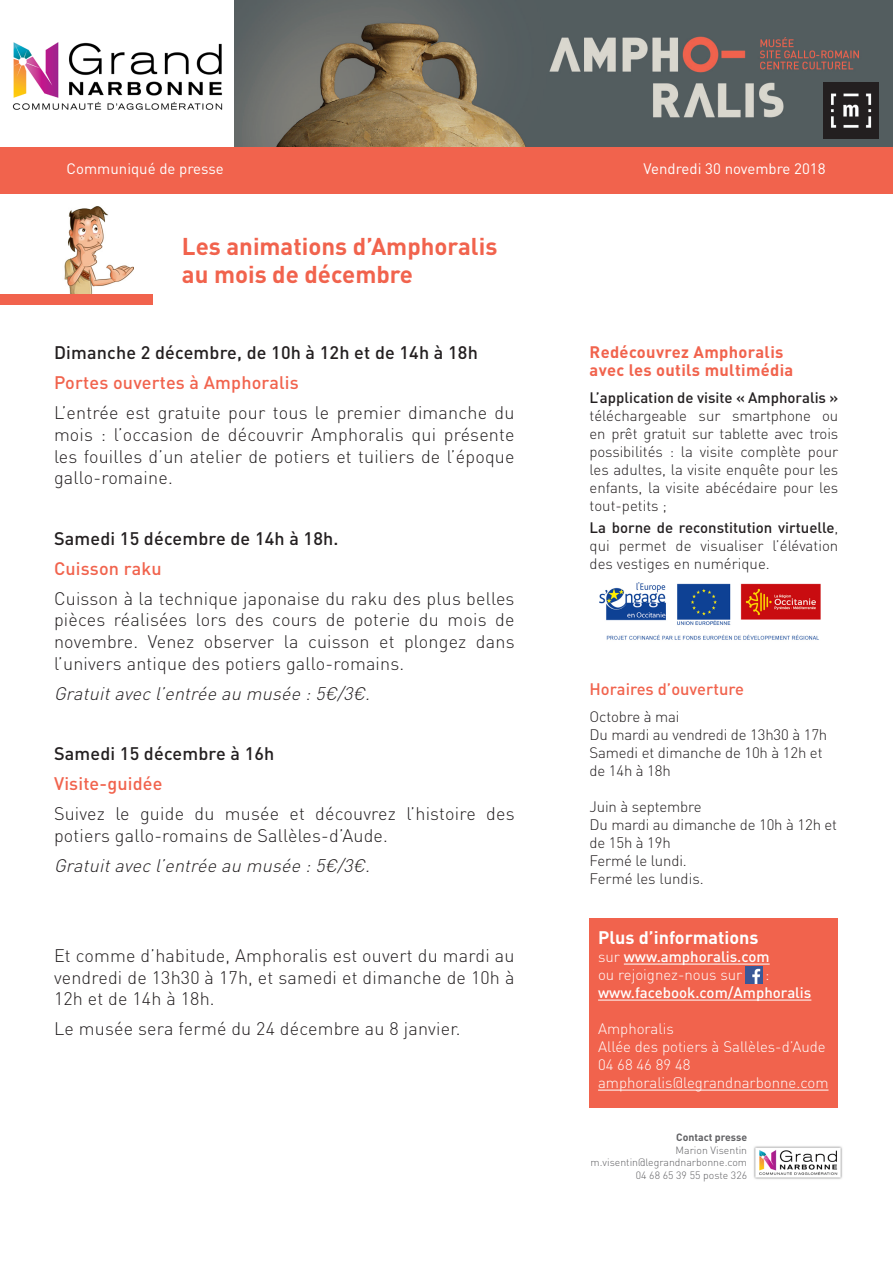
<style>
.page{position:relative;width:893px;height:1263px;background:#fff}
.page>*{position:absolute;margin:0;border:0;box-sizing:border-box;transform-origin:0 0}
.t1{font:700 24px "DIN Pro";color:#f1634d}
.t2{font:300 18px/21.6px "DIN Pro";letter-spacing:.01em;color:#231f20;text-align:justify}
.t3{font:500 18px "DIN Pro";letter-spacing:.01em;color:#231f20}
.t4{font:italic 300 18px "DIN Pro";color:#231f20}
.t5{font:500 18px "DIN Pro";letter-spacing:.01em;color:#f1634d}
.t6{font:700 18px "DIN Pro";color:#fff}
.t7{font:700 16.5px "DIN Pro";letter-spacing:.02em;color:#f1634d}
.t8{font:500 16.5px "DIN Pro";color:#f1634d}
.t9{font:300 15px/18px "DIN Pro";letter-spacing:-.01em;color:#231f20;text-align:justify}
.t10{font:300 15px "DIN Pro";color:#fff}
.t11{font:500 15px "DIN Pro";color:#fff}
.t12{font:15px "DIN Pro";color:#fff}
.t13{font:300 10.5px "DIN Pro";color:#616164}
.t14{font:700 10.5px "DIN Pro";color:#616164}
.s1{font-weight:500}
.s2{font-weight:300}
</style>
<div class="page">
<img style="left:234px;top:0;width:659px;height:147px">
<img style="left:823px;top:83px;width:56px;height:55px">
<img style="left:12px;top:42px;width:211px;height:68px">
<div style="left:0;top:147px;width:893px;height:47px;background:#f1634d"></div>
<img style="left:754px;top:1146px;width:88px;height:33px">
<div style="left:590px;top:918px;width:248px;height:189px;background:#f1634d"></div>
<hr style="left:624px;top:964px;width:146px;height:1px;background:#fff">
<hr style="left:598px;top:1000px;width:213px;height:1px;background:#fff">
<hr style="left:598px;top:1090px;width:230px;height:1px;background:#fff">
<img style="left:745px;top:966px;width:17px;height:17px">
<img style="left:64px;top:206px;width:70px;height:88px">
<div style="left:0;top:294px;width:152px;height:11px;background:#f1634d"></div>
<img style="left:599px;top:583px;width:222px;height:57px">
<p class="t12" style="left:67px;top:158px;width:159px">Communiqué de presse</p>
<p class="t12" style="left:644px;top:158px;width:183px">Vendredi 30 novembre 2018</p>
<p class="t1" style="left:182px;top:230px;width:317px">Les animations d’Amphoralis</p>
<p class="t1" style="left:182px;top:258px;width:233px">au mois de décembre</p>
<p class="t3" style="left:54px;top:340px;width:425px">Dimanche 2 décembre, de 10h à 12h et de 14h à 18h</p>
<p class="t5" style="left:54px;top:371px;width:246px">Portes ouvertes à Amphoralis</p>
<p class="t2" style="left:54px;top:401px;width:462px">L’entrée est gratuite pour tous le premier dimanche du mois : l’occasion de découvrir Amphoralis qui présente les fouilles d’un atelier de potiers et tuiliers de l’époque gallo-romaine.</p>
<p class="t3" style="left:54px;top:526px;width:286px">Samedi 15 décembre de 14h à 18h.</p>
<p class="t5" style="left:54px;top:556px;width:109px">Cuisson raku</p>
<p class="t2" style="left:54px;top:587px;width:462px">Cuisson à la technique japonaise du raku des plus belles pièces réalisées lors des cours de poterie du mois de novembre. Venez observer la cuisson et plongez dans l’univers antique des potiers gallo-romains.</p>
<p class="t4" style="left:54px;top:681px;width:322px">Gratuitavec l’entrée au musée :5€/3€.</p>
<p class="t3" style="left:54px;top:741px;width:222px">Samedi 15 décembre à 16h</p>
<p class="t5" style="left:54px;top:771px;width:110px">Visite-guidée</p>
<p class="t2" style="left:54px;top:802px;width:462px">Suivez le guide du musée et découvrez l’histoire des potiers gallo-romains de Sallèles-d’Aude.</p>
<p class="t4" style="left:54px;top:853px;width:322px">Gratuitavec l’entrée au musée :5€/3€.</p>
<p class="t2" style="left:54px;top:944px;width:462px">Et comme d’habitude, Amphoralis est ouvert du mardi au vendredi de 13h30 à 17h, et samedi et dimanche de 10h à 12h et de 14h à 18h.</p>
<p class="t2" style="left:54px;top:1017px;width:408px">Le musée sera fermé du 24 décembre au 8 janvier.</p>
<p class="t7" style="left:590px;top:341px;width:195px">Redécouvrez Amphoralis</p>
<p class="t7" style="left:590px;top:359px;width:205px">avec les outils multimédia</p>
<p class="t9" style="left:590px;top:388px;width:250px"><span class="s1">L’application de visite « Amphoralis » </span>téléchargeable sur smartphone ou en prêt gratuit sur tablette avec trois possibilités : la visite complète pour les adultes, la visite enquête pour les enfants, la visite abécédaire pour les tout-petits ;</p>
<p class="t9" style="left:590px;top:518px;width:250px"><span class="s1">La borne de reconstitution virtuelle</span>, qui permet de visualiser l’élévation des vestiges en numérique.</p>
<p class="t8" style="left:590px;top:678px;width:156px">Horaires d’ouverture</p>
<p class="t9" style="left:590px;top:707px;width:91px">Octobre à mai</p>
<p class="t9" style="left:590px;top:725px;width:239px">Du mardi au vendredi de 13h30 à 17h</p>
<p class="t9" style="left:590px;top:743px;width:234px">Samedi et dimanche de 10h à 12h et de 14h à 18h</p>
<p class="t9" style="left:590px;top:797px;width:113px">Juin à septembre</p>
<p class="t9" style="left:590px;top:815px;width:249px">Du mardi au dimanche de 10h à 12h et de 15h à 19h</p>
<p class="t9" style="left:590px;top:851px;width:99px">Fermé le lundi.</p>
<p class="t9" style="left:590px;top:869px;width:116px">Fermé les lundis.</p>
<p class="t6" style="left:598px;top:925px;width:162px">Plus d’informations</p>
<p class="t11" style="left:598px;top:946px;width:173px"><span class="s2">sur</span> www.amphoralis.com</p>
<p class="t10" style="left:598px;top:964px;width:146px">ou rejoignez-nous sur</p>
<p class="t10" style="left:765px;top:964px;width:6px">:</p>
<p class="t11" style="left:598px;top:982px;width:215px">www.facebook.com/Amphoralis</p>
<p class="t10" style="left:598px;top:1018px;width:77px">Amphoralis</p>
<p class="t10" style="left:598px;top:1036px;width:229px">Allée des potiers à Sallèles-d’Aude</p>
<p class="t10" style="left:598px;top:1054px;width:94px">04 68 46 89 48</p>
<p class="t10" style="left:598px;top:1072px;width:232px">amphoralis@legrandnarbonne.com</p>
<p class="t14" style="left:676px;top:1130px;width:72px">Contact presse</p>
<p class="t13" style="left:676px;top:1143px;width:73px">Marion Visentin</p>
<p class="t13" style="left:591px;top:1155px;width:158px">m.visentin@legrandnarbonne.com</p>
<p class="t13" style="left:636px;top:1168px;width:113px">04 68 65 39 55 poste 326</p>
</div>
